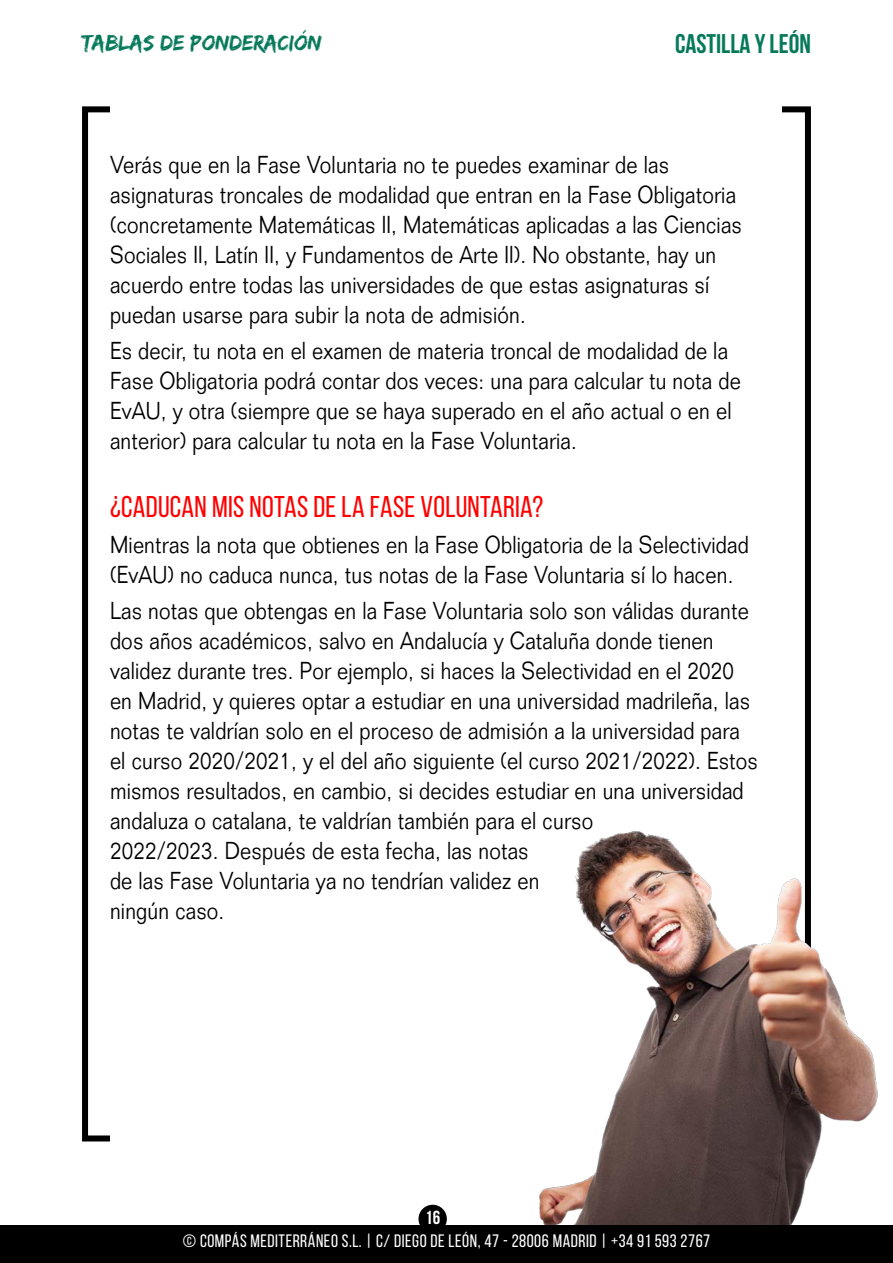
<style>
.page{position:relative;width:893px;height:1263px;background:#fff}
.page>*{position:absolute;margin:0;border:0;box-sizing:border-box;transform-origin:0 0}
.t1{font:30px "Bebas Neue";letter-spacing:.01em;color:#f00}
.t2{font:700 27px "Bebas Neue";color:#07795b}
.t3{font:300 24px/30px "Folio LT";letter-spacing:.01em;color:#000;scale:.86 1}
.t4{font:22.5px "Edo SZ";color:#07795b}
.t5{font:700 18.9px "Bebas Neue";color:#fff}
.t6{font:18px "Bebas Neue";letter-spacing:.03em;color:#fff}
</style>
<div class="page">
<img style="left:227px;top:773px;width:666px;height:453px">
<div style="left:0;top:1226px;width:893px;height:37px;background:#000"></div>
<p class="t4" style="left:82px;top:30px;width:241px">Tablas de ponderación</p>
<p class="t2" style="left:675px;top:28px;width:137px">CASTILLA Y LEÓN</p>
<p class="t3" style="left:110px;top:149px;width:736px">Verás que en la Fase Voluntaria no te puedes examinar de las asignaturas troncales de modalidad que entran en la Fase Obligatoria (concretamente Matemáticas II, Matemáticas aplicadas a las Ciencias Sociales II, Latín II, y Fundamentos de Arte II). No obstante, hay un acuerdo entre todas las universidades de que estas asignaturas sí puedan usarse para subir la nota de admisión.</p>
<p class="t3" style="left:110px;top:335px;width:735px">Es decir, tu nota en el examen de materia troncal de modalidad de la Fase Obligatoria podrá contar dos veces: una para calcular tu nota de EvAU, y otra (siempre que se haya superado en el año actual o en el anterior) para calcular tu nota en la Fase Voluntaria.</p>
<p class="t1" style="left:110px;top:491px;width:435px">¿CADUCAN MIS NOTAS DE LA FASE VOLUNTARIA?</p>
<p class="t3" style="left:110px;top:529px;width:744px">Mientras la nota que obtienes en la Fase Obligatoria de la Selectividad (EvAU) no caduca nunca, tus notas de la Fase Voluntaria sí lo hacen.</p>
<p class="t3" style="left:110px;top:595px;width:755px">Las notas que obtengas en la Fase Voluntaria solo son válidas durante dos años académicos, salvo en Andalucía y Cataluña donde tienen validez durante tres. Por ejemplo, si haces la Selectividad en el 2020 en Madrid, y quieres optar a estudiar en una universidad madrileña, las notas te valdrían solo en el proceso de admisión a la universidad para el curso 2020/2021, y el del año siguiente (el curso 2021/2022). Estos mismos resultados, en cambio, si decides estudiar en una universidad andaluza o catalana, te valdrían también para el curso<br>2022/2023. Después de esta fecha, las notas<br>de las Fase Voluntaria ya no tendrían validez en<br>ningún caso.</p>
<p class="t5" style="left:425px;top:1207px;width:16px">16</p>
<p class="t6" style="left:183px;top:1231px;width:529px">© COMPÁS MEDITERRÁNEO S.L. | C/ DIEGO DE LEÓN, 47 - 28006 MADRID | +34 91 593 2767</p>
</div>
